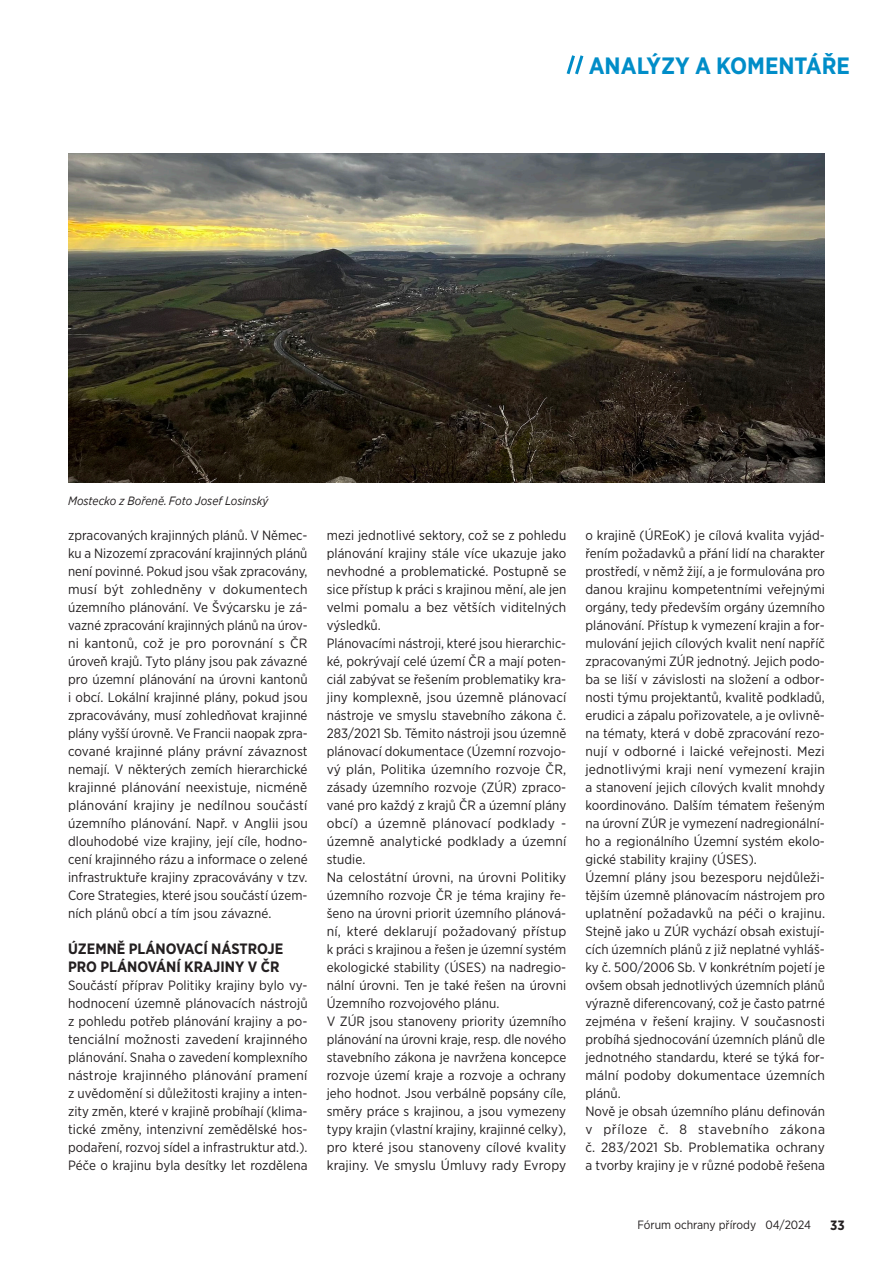
<style>
.page{position:relative;width:893px;height:1263px;background:#fff}
.page>*{position:absolute;margin:0;border:0;box-sizing:border-box;transform-origin:0 0}
.t1{font:700 23.55px "Gotham Narrow";color:#008dc8}
.t2{font:700 15px/18px "Gotham Narrow";color:#231f20}
.t3{font:13.5px/18px "Gotham Narrow";letter-spacing:.005em;color:#231f20;text-align:justify}
.t4{font:700 13.5px "Gotham Narrow";color:#231f20}
.t5{font:italic 12px "Gotham Narrow";color:#231f20}
.t6{font:12px "Gotham Narrow";color:#231f20}
</style>
<div class="page">
<svg style="left:566px;top:55px;width:18px;height:20px"></svg>
<img style="left:68px;top:153px;width:757px;height:329px">
<h1 class="t1" style="left:589px;top:51px;width:263px">ANALÝZY A KOMENTÁŘE</h1>
<p class="t5" style="left:68px;top:493px;width:202px">Mostecko z Bořeně. Foto Josef Losinský</p>
<p class="t3" style="left:68px;top:526px;width:241px">zpracovaných krajinných plánů. V Němec&shy;ku a Nizozemí zpracování krajinných plánů není povinné. Pokud jsou však zpracovány, musí být zohledněny v dokumentech územního plánování. Ve Švýcarsku je zá&shy;vazné zpracování krajinných plánů na úrov&shy;ni kantonů, což je pro porovnání s ČR úroveň krajů. Tyto plány jsou pak závazné pro územní plánování na úrovni kantonů i obcí. Lokální krajinné plány, pokud jsou zpracovávány, musí zohledňovat krajinné plány vyšší úrovně. Ve Francii naopak zpra&shy;cované krajinné plány právní závaznost nemají. V některých zemích hierarchické krajinné plánování neexistuje, nicméně plánování krajiny je nedílnou součástí územního plánování. Např. v Anglii jsou dlouhodobé vize krajiny, její cíle, hodno&shy;cení krajinného rázu a informace o zelené infrastruktuře krajiny zpracovávány v tzv.<br>Core Strategies, které jsou součástí územ&shy;ních plánů obcí a tím jsou závazné.</p>
<p class="t2" style="left:68px;top:940px;width:217px">ÚZEMNĚ PLÁNOVACÍ NÁSTROJE<br>PRO PLÁNOVÁNÍ KRAJINY V ČR</p>
<p class="t3" style="left:68px;top:976px;width:241px">Součástí příprav Politiky krajiny bylo vy&shy;hodnocení územně plánovacích nástrojů z pohledu potřeb plánování krajiny a po&shy;tenciální možnosti zavedení krajinného plánování. Snaha o zavedení komplexního nástroje krajinného plánování pramení z uvědomění si důležitosti krajiny a inten&shy;zity změn, které v krajině probíhají (klima&shy;tické změny, intenzivní zemědělské hos&shy;podaření, rozvoj sídel a infrastruktur atd.).<br>Péče o krajinu byla desítky let rozdělena</p>
<p class="t3" style="left:327px;top:526px;width:241px">mezi jednotlivé sektory, což se z pohledu plánování krajiny stále více ukazuje jako nevhodné a problematické. Postupně se sice přístup k práci s krajinou mění, ale jen velmi pomalu a bez větších viditelných výsledků.</p>
<p class="t3" style="left:327px;top:634px;width:241px">Plánovacími nástroji, které jsou hierarchic&shy;ké, pokrývají celé území ČR a mají poten&shy;ciál zabývat se řešením problematiky kra&shy;jiny komplexně, jsou územně plánovací nástroje ve smyslu stavebního zákona č.<br>283/2021 Sb. Těmito nástroji jsou územně plánovací dokumentace (Územní rozvojo&shy;vý plán, Politika územního rozvoje ČR, zásady územního rozvoje (ZÚR) zpraco&shy;vané pro každý z krajů ČR a územní plány obcí) a územně plánovací podklady - územně analytické podklady a územní studie.</p>
<p class="t3" style="left:327px;top:868px;width:241px">Na celostátní úrovni, na úrovni Politiky územního rozvoje ČR je téma krajiny ře&shy;šeno na úrovni priorit územního plánová&shy;ní, které deklarují požadovaný přístup k práci s krajinou a řešen je územní systém ekologické stability (ÚSES) na nadregio&shy;nální úrovni. Ten je také řešen na úrovni Územního rozvojového plánu.</p>
<p class="t3" style="left:327px;top:1012px;width:241px">V ZÚR jsou stanoveny priority územního plánování na úrovni kraje, resp. dle nového stavebního zákona je navržena koncepce rozvoje území kraje a rozvoje a ochrany jeho hodnot. Jsou verbálně popsány cíle, směry práce s krajinou, a jsou vymezeny typy krajin (vlastní krajiny, krajinné celky), pro které jsou stanoveny cílové kvality krajiny. Ve smyslu Úmluvy rady Evropy</p>
<p class="t3" style="left:585px;top:526px;width:241px">o krajině (ÚREoK) je cílová kvalita vyjád&shy;řením požadavků a přání lidí na charakter prostředí, v němž žijí, a je formulována pro danou krajinu kompetentními veřejnými orgány, tedy především orgány územního plánování. Přístup k vymezení krajin a for&shy;mulování jejich cílových kvalit není napříč zpracovanými ZÚR jednotný. Jejich podo&shy;ba se liší v závislosti na složení a odbor&shy;nosti týmu projektantů, kvalitě podkladů, erudici a zápalu pořizovatele, a je ovlivně&shy;na tématy, která v době zpracování rezo&shy;nují v odborné i laické veřejnosti. Mezi jednotlivými kraji není vymezení krajin a stanovení jejich cílových kvalit mnohdy koordinováno. Dalším tématem řešeným na úrovní ZÚR je vymezení nadregionální&shy;ho a regionálního Územní systém ekolo&shy;gické stability krajiny (ÚSES).</p>
<p class="t3" style="left:585px;top:868px;width:241px">Územní plány jsou bezesporu nejdůleži&shy;tějším územně plánovacím nástrojem pro uplatnění požadavků na péči o krajinu.<br>Stejně jako u ZÚR vychází obsah existují&shy;cích územních plánů z již neplatné vyhláš&shy;ky č. 500/2006 Sb. V konkrétním pojetí je ovšem obsah jednotlivých územních plánů výrazně diferencovaný, což je často patrné zejména v řešení krajiny. V současnosti probíhá sjednocování územních plánů dle jednotného standardu, které se týká for&shy;mální podoby dokumentace územních plánů.</p>
<p class="t3" style="left:585px;top:1102px;width:241px">Nově je obsah územního plánu definován v příloze č. 8 stavebního zákona č. 283/2021 Sb. Problematika ochrany a tvorby krajiny je v různé podobě řešena</p>
<p class="t6" style="left:637px;top:1217px;width:175px">Fórum ochrany přírody 04/2024</p>
<p class="t4" style="left:830px;top:1216px;width:16px">33</p>
</div>
